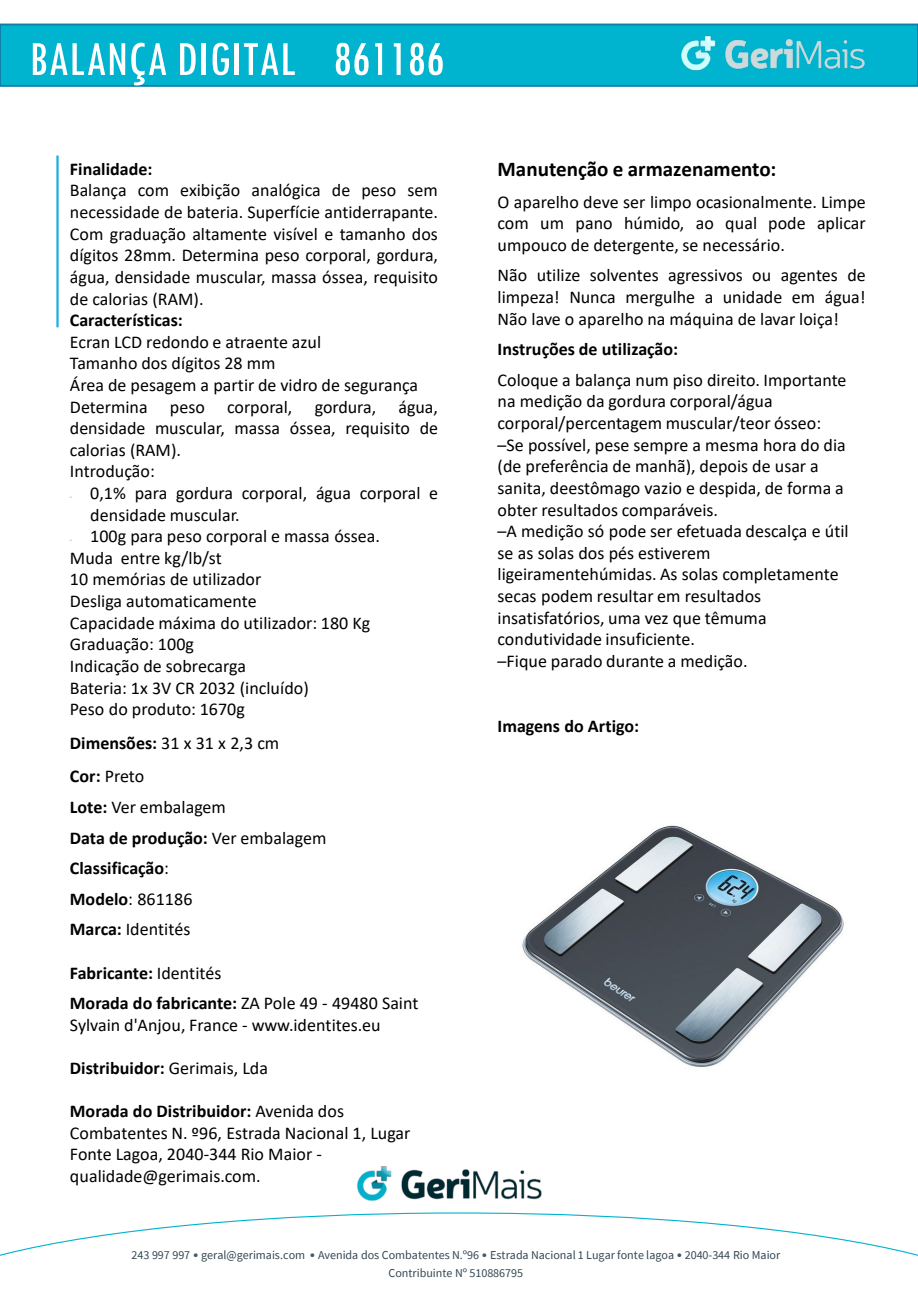
<style>
.page{position:relative;width:918px;height:1289px;background:#fff}
.page>*{position:absolute;margin:0;border:0;box-sizing:border-box;transform-origin:0 0}
.t1{font:condensed 51px "Tw Cen";color:#fff}
.t2{font:700 21px "Calibri";color:#000}
.t3{font:18px/21.6px "Calibri";color:#000}
.t4{font:700 18px "Calibri";color:#000}
.t5{font:12px/17.2px "Source Sans Pro";letter-spacing:-.005em;color:#334753;text-align:center}
.t6{font:7.5px "Calibri";color:#808283}
.s1{font-weight:700}
.s2{font-weight:400}
.s3{font-family:"Calibri";color:#455a63}
</style>
<div class="page">
<hr style="left:56px;top:155px;width:3px;height:172px;background:#1cade4">
<img style="left:522px;top:825px;width:322px;height:242px">
<div style="left:0;top:24px;width:918px;height:63px;background:#00b3ce"></div>
<img style="left:357px;top:1166px;width:185px;height:35px">
<svg style="left:0;top:1212px;width:918px;height:44px"></svg>
<img style="left:675px;top:23px;width:202px;height:64px">
<h2 class="t1" style="left:29px;top:28px;width:417px">BALANÇA DIGITAL 861186</h2>
<p class="t4" style="left:70px;top:156px;width:84px">Finalidade:</p>
<p class="t3" style="left:70px;top:179px;width:370px;text-align:justify">Balança com exibição analógica de peso sem necessidade de bateria. Superfície antiderrapante.<br>Com graduação altamente visível e tamanho dos dígitos 28mm. Determina peso corporal, gordura, água, densidade muscular, massa óssea, requisito de calorias (RAM).</p>
<p class="t4" style="left:70px;top:307px;width:114px">Características:</p>
<p class="t3" style="left:70px;top:330px;width:253px">Ecran LCD redondo e atraente azul</p>
<p class="t3" style="left:70px;top:352px;width:207px">Tamanho dos dígitos 28 mm</p>
<p class="t3" style="left:70px;top:374px;width:350px">Área de pesagem a partir de vidro de segurança</p>
<p class="t3" style="left:70px;top:395px;width:370px;text-align:justify">Determina peso corporal, gordura, água, densidade muscular, massa óssea, requisito de calorias (RAM).</p>
<p class="t3" style="left:70px;top:460px;width:86px">Introdução:</p>
<p class="t6" style="left:70px;top:491px;width:4px">-</p>
<p class="t3" style="left:90px;top:482px;width:349px">0,1% para gordura corporal, água corporal e densidade muscular.</p>
<p class="t6" style="left:70px;top:534px;width:4px">-</p>
<p class="t3" style="left:90px;top:525px;width:291px">100g para peso corporal e massa óssea.</p>
<p class="t3" style="left:70px;top:546px;width:153px">Muda entre kg/lb/st</p>
<p class="t3" style="left:70px;top:568px;width:193px">10 memórias de utilizador</p>
<p class="t3" style="left:70px;top:590px;width:188px">Desliga automaticamente</p>
<p class="t3" style="left:70px;top:611px;width:302px">Capacidade máxima do utilizador: 180 Kg</p>
<p class="t3" style="left:70px;top:633px;width:126px">Graduação: 100g</p>
<p class="t3" style="left:70px;top:654px;width:178px">Indicação de sobrecarga</p>
<p class="t3" style="left:70px;top:676px;width:240px">Bateria: 1x 3V CR 2032 (incluído)</p>
<p class="t3" style="left:70px;top:698px;width:176px">Peso do produto: 1670g</p>
<p class="t3" style="left:70px;top:731px;width:211px"><span class="s1">Dimensões:</span> 31 x 31 x 2,3 cm</p>
<p class="t3" style="left:70px;top:765px;width:76px"><span class="s1">Cor:</span> Preto</p>
<p class="t3" style="left:70px;top:795px;width:158px"><span class="s1">Lote:</span> Ver embalagem</p>
<p class="t4" style="left:70px;top:824px;width:258px">Data de produção: <span class="s2">Ver embalagem</span></p>
<p class="t4" style="left:70px;top:855px;width:100px">Classificação<span class="s2">:</span></p>
<p class="t3" style="left:70px;top:887px;width:124px"><span class="s1">Modelo</span>: 861186</p>
<p class="t3" style="left:70px;top:918px;width:122px"><span class="s1">Marca:</span> Identités</p>
<p class="t4" style="left:70px;top:959px;width:153px">Fabricante: <span class="s2">Identités</span></p>
<p class="t3" style="left:70px;top:992px;width:350px"><span class="s1">Morada do fabricante:</span> ZA Pole 49 - 49480 Saint<br>Sylvain d'Anjou, France - www.identites.eu</p>
<p class="t4" style="left:70px;top:1055px;width:200px">Distribuidor: <span class="s2">Gerimais, Lda</span></p>
<p class="t3" style="left:70px;top:1100px;width:342px"><span class="s1">Morada do Distribuidor:</span> Avenida dos Combatentes N. º96, Estrada Nacional 1, Lugar Fonte Lagoa, 2040-344 Rio Maior - qualidade@gerimais.com.</p>
<p class="t2" style="left:498px;top:154px;width:280px">Manutenção e armazenamento:</p>
<p class="t3" style="left:498px;top:190px;width:370px;text-align:justify">O aparelho deve ser limpo ocasionalmente. Limpe com um pano húmido, ao qual pode aplicar umpouco de detergente, se necessário.</p>
<p class="t3" style="left:498px;top:264px;width:370px;text-align:justify">Não utilize solventes agressivos ou agentes de limpeza! Nunca mergulhe a unidade em água!<br>Não lave o aparelho na máquina de lavar loiça!</p>
<p class="t4" style="left:498px;top:336px;width:182px">Instruções de utilização:</p>
<p class="t3" style="left:498px;top:368px;width:350px">Coloque a balança num piso direito. Importante na medição da gordura corporal/água corporal/percentagem muscular/teor ósseo:</p>
<p class="t3" style="left:498px;top:433px;width:350px">–Se possível, pese sempre a mesma hora do dia (de preferência de manhã), depois de usar a sanita, deestômago vazio e despida, de forma a obter resultados comparáveis.</p>
<p class="t3" style="left:498px;top:520px;width:353px">–A medição só pode ser efetuada descalça e útil se as solas dos pés estiverem ligeiramentehúmidas. As solas completamente secas podem resultar em resultados insatisfatórios, uma vez que têmuma condutividade insuficiente.</p>
<p class="t3" style="left:498px;top:649px;width:252px">–Fique parado durante a medição.</p>
<p class="t4" style="left:498px;top:713px;width:143px">Imagens do Artigo:</p>
<p class="t5" style="left:132px;top:1246px;width:650px">243 997 997 <span class="s3">•</span> geral@gerimais.com <span class="s3">•</span> Avenida dos Combatentes N.º96 <span class="s3">•</span> Estrada Nacional 1 Lugar fonte lagoa <span class="s3">•</span> 2040-344 Rio Maior<br>Contribuinte Nº 510886795</p>
</div>
